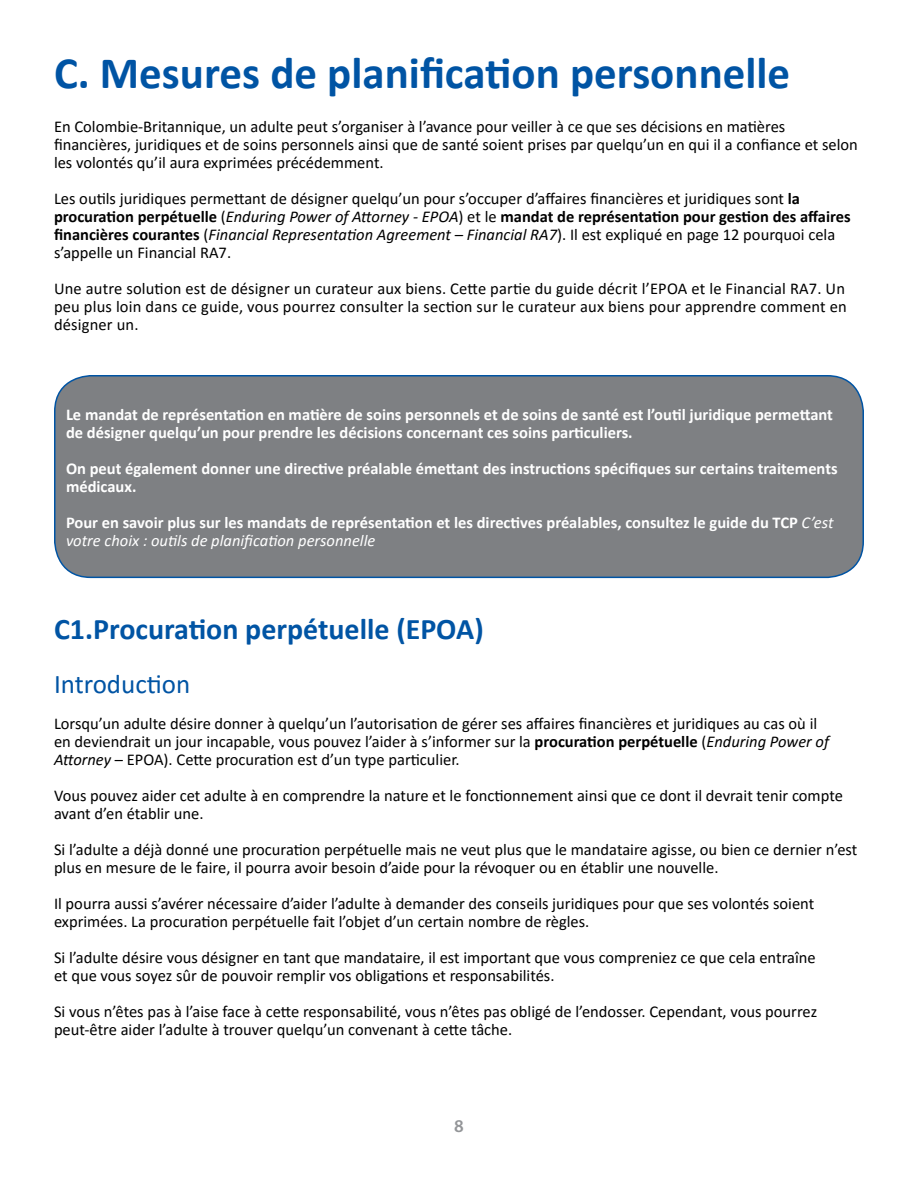
<style>
.page{position:relative;width:918px;height:1188px;background:#fff}
.page>*{position:absolute;margin:0;border:0;box-sizing:border-box;transform-origin:0 0}
.t1{font:700 45px "Calibri";color:#0054a4}
.t2{font:700 30px "Calibri";color:#0054a4}
.t3{font:27px "Calibri";color:#0054a4}
.t4{font:600 18px "Myriad Pro";color:#939598}
.t5{font:16.5px/18px "Calibri";color:#000}
.t6{font:700 16.5px/18px "Calibri";color:#fff}
.s1{font-weight:700}
.s2{font-style:italic}
.s3{font-weight:400;font-style:italic}
</style>
<div class="page">
<div style="left:55px;top:376px;width:808px;height:201px;background:#7e8083;border-radius:36px"></div>
<div style="left:54px;top:375px;width:810px;height:203px;border:2px solid #0054a4;border-radius:36px"></div>
<h1 class="t1" style="left:54px;top:41px;width:738px">C. Mesures de planification personnelle</h1>
<p class="t5" style="left:54px;top:117px;width:805px">En Colombie-Britannique, un adulte peut s’organiser à l’avance pour veiller à ce que ses décisions en matières financières, juridiques et de soins personnels ainsi que de santé soient prises par quelqu’un en qui il a confiance et selon les volontés qu’il aura exprimées précédemment.</p>
<p class="t5" style="left:54px;top:189px;width:798px">Les outils juridiques permettant de désigner quelqu’un pour s’occuper d’affaires financières et juridiques sont <span class="s1">la procuration perpétuelle</span> (<span class="s2">Enduring Power of Attorney - EPOA</span>) et le <span class="s1">mandat de représentation pour gestion des affaires financières courantes</span> (<span class="s2">Financial Representation Agreement – Financial RA7</span>). Il est expliqué en page 12 pourquoi cela s’appelle un Financial RA7.</p>
<p class="t5" style="left:54px;top:279px;width:794px;text-align:justify">Une autre solution est de désigner un curateur aux biens. Cette partie du guide décrit l’EPOA et le Financial RA7. Un peu plus loin dans ce guide, vous pourrez consulter la section sur le curateur aux biens pour apprendre comment en désigner un.</p>
<p class="t6" style="left:66px;top:405px;width:768px">Le mandat de représentation en matière de soins personnels et de soins de santé est l’outil juridique permettant de désigner quelqu’un pour prendre les décisions concernant ces soins particuliers.</p>
<p class="t6" style="left:66px;top:459px;width:773px">On peut également donner une directive préalable émettant des instructions spécifiques sur certains traitements médicaux.</p>
<p class="t6" style="left:66px;top:513px;width:769px">Pour en savoir plus sur les mandats de représentation et les directives préalables, consultez le guide du TCP <span class="s3">C’est votre choix : outils de planification personnelle</span></p>
<h2 class="t2" style="left:54px;top:608px;width:431px">C1.Procuration perpétuelle (EPOA)</h2>
<h3 class="t3" style="left:54px;top:665px;width:138px">Introduction</h3>
<p class="t5" style="left:54px;top:714px;width:777px">Lorsqu’un adulte désire donner à quelqu’un l’autorisation de gérer ses affaires financières et juridiques au cas où il en deviendrait un jour incapable, vous pouvez l’aider à s’informer sur la <span class="s1">procuration perpétuelle</span> (<span class="s2">Enduring Power of<br>Attorney</span> – EPOA). Cette procuration est d’un type particulier.</p>
<p class="t5" style="left:54px;top:786px;width:790px">Vous pouvez aider cet adulte à en comprendre la nature et le fonctionnement ainsi que ce dont il devrait tenir compte avant d’en établir une.</p>
<p class="t5" style="left:54px;top:840px;width:805px">Si l’adulte a déjà donné une procuration perpétuelle mais ne veut plus que le mandataire agisse, ou bien ce dernier n’est plus en mesure de le faire, il pourra avoir besoin d’aide pour la révoquer ou en établir une nouvelle.</p>
<p class="t5" style="left:54px;top:894px;width:762px">Il pourra aussi s’avérer nécessaire d’aider l’adulte à demander des conseils juridiques pour que ses volontés soient exprimées. La procuration perpétuelle fait l’objet d’un certain nombre de règles.</p>
<p class="t5" style="left:54px;top:948px;width:763px">Si l’adulte désire vous désigner en tant que mandataire, il est important que vous compreniez ce que cela entraîne et que vous soyez sûr de pouvoir remplir vos obligations et responsabilités.</p>
<p class="t5" style="left:54px;top:1002px;width:765px">Si vous n’êtes pas à l’aise face à cette responsabilité, vous n’êtes pas obligé de l’endosser. Cependant, vous pourrez peut-être aider l’adulte à trouver quelqu’un convenant à cette tâche.</p>
<p class="t4" style="left:454px;top:1114px;width:11px">8</p>
</div>
